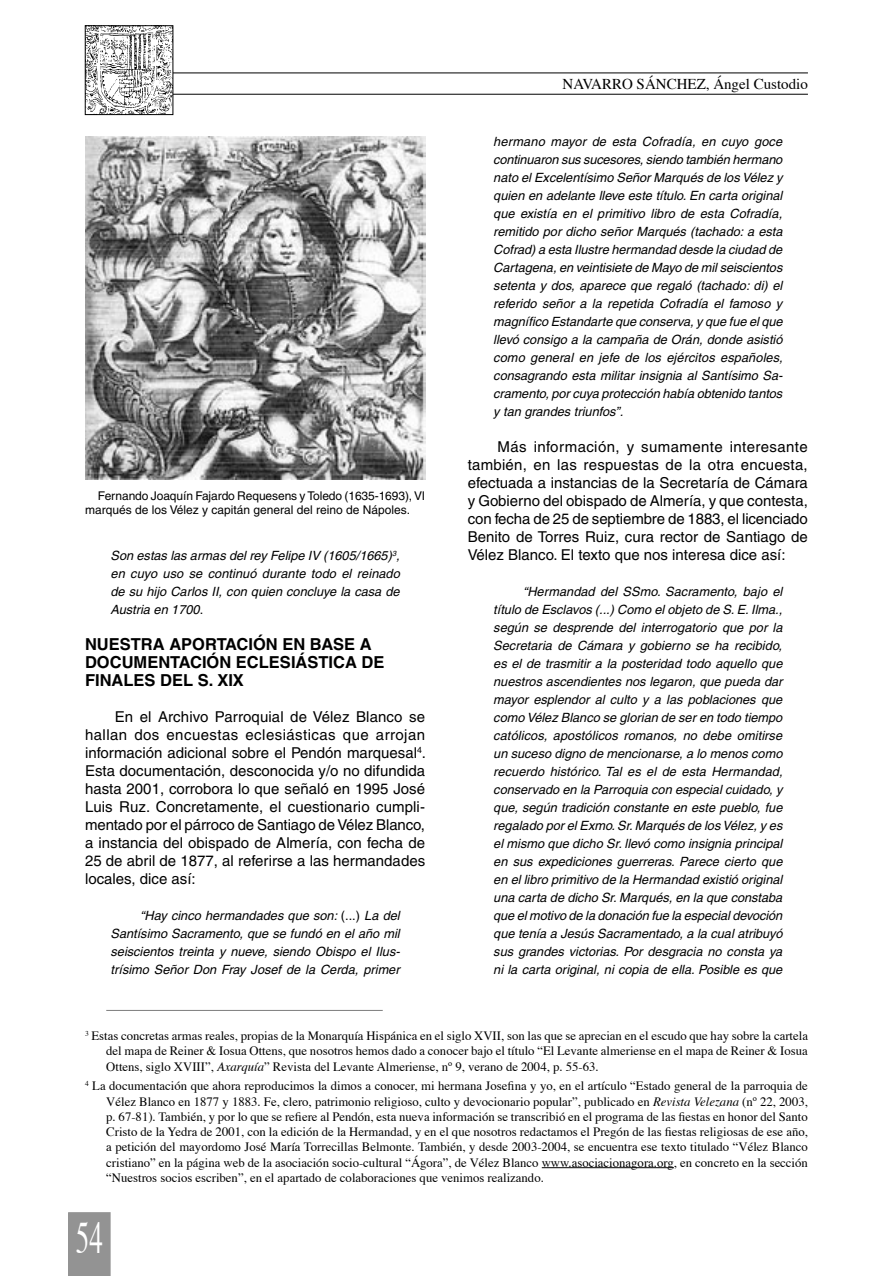
<style>
.page{position:relative;width:893px;height:1276px;background:#fff}
.page>*{position:absolute;margin:0;border:0;box-sizing:border-box;transform-origin:0 0}
.t1{font:45px "Times";color:#fff;scale:.6 1}
.SubtítuloIntr{font:700 16.5px/18px "Helvetica";color:#000}
.Cuerpo_de_texto{font:15px/18px "Helvetica";color:#000;text-align:justify}
.t2{font:15px "Times";color:#000}
.CITA_TEXTUAL{font:italic 12.75px/18px "Helvetica";color:#000;text-align:justify}
.Pie{font:12.75px/15.3px "Times";color:#000;text-align:justify}
.pieprimera{font:12.75px/15.3px "Times";color:#000;text-align:justify}
.piedefoto{font:12px/14.4px "Helvetica";letter-spacing:-.005em;color:#000}
.s1{font-style:normal}
.s2{font-style:italic}
</style>
<div class="page">
<hr style="left:85px;top:73px;width:723px;height:1px;background:#000">
<hr style="left:85px;top:94px;width:723px;height:1px;background:#000">
<img style="left:87px;top:28px;width:84px;height:85px">
<div style="left:85px;top:26px;width:88px;height:89px;border:1px solid #000"></div>
<div style="left:68px;top:1212px;width:43px;height:64px;background:#939393"></div>
<hr style="left:106px;top:1010px;width:277px;height:1px;background:#7c7c7c">
<hr style="left:542px;top:1167px;width:132px;height:1px;background:#000">
<img style="left:85px;top:136px;width:340px;height:343px">
<p class="piedefoto" style="left:85px;top:488px;width:342px;text-indent:13px">Fernando Joaquín Fajardo Requesens y Toledo (1635-1693), VI marqués de los Vélez y capitán general del reino de Nápoles.</p>
<p class="CITA_TEXTUAL" style="left:111px;top:546px;width:291px">Son estas las armas del rey Felipe IV (1605/1665)<sup>3</sup>, en cuyo uso se continuó durante todo el reinado de su hijo Carlos II, con quien concluye la casa de Austria en 1700<span class="s1">.</span></p>
<p class="SubtítuloIntr" style="left:85px;top:635px;width:301px">NUESTRA APORTACIÓN EN BASE A<br>DOCUMENTACIÓN ECLESIÁSTICA DE<br>FINALES DEL S. XIX</p>
<p class="Cuerpo_de_texto" style="left:85px;top:707px;width:343px;text-indent:30px">En el Archivo Parroquial de Vélez Blanco se hallan dos encuestas eclesiásticas que arrojan información adicional sobre el Pendón marquesal<sup>4</sup>.<br>Esta documentación, desconocida y/o no difundida hasta 2001, corrobora lo que señaló en 1995 José Luis Ruz. Concretamente, el cuestionario cumpli&shy;mentado por el párroco de Santiago de Vélez Blanco, a instancia del obispado de Almería, con fecha de 25 de abril de 1877, al referirse a las hermandades locales, dice así:</p>
<p class="CITA_TEXTUAL" style="left:111px;top:906px;width:291px;text-indent:30px">“Hay cinco hermandades que son: <span class="s1">(...)</span> La del Santísimo Sacramento, que se fundó en el año mil seiscientos treinta y nueve, siendo Obispo el Ilus&shy;trísimo Señor Don Fray Josef de la Cerda, primer</p>
<p class="t2" style="left:563px;top:74px;width:247px">NAVARRO SÁNCHEZ, Ángel Custodio</p>
<p class="CITA_TEXTUAL" style="left:493px;top:132px;width:291px">hermano mayor de esta Cofradía, en cuyo goce continuaron sus sucesores, siendo también hermano nato el Excelentísimo Señor Marqués de los Vélez y quien en adelante lleve este título. En carta original que existía en el primitivo libro de esta Cofradía, remitido por dicho señor Marqués (tachado: a esta Cofrad) a esta Ilustre hermandad desde la ciudad de Cartagena, en veintisiete de Mayo de mil seiscientos setenta y dos, aparece que regaló (tachado: di) el referido señor a la repetida Cofradía el famoso y magnífico Estandarte que conserva, y que fue el que llevó consigo a la campaña de Orán, donde asistió como general en jefe de los ejércitos españoles, consagrando esta militar insignia al Santísimo Sa&shy;cramento, por cuya protección había obtenido tantos y tan grandes triunfos”.</p>
<p class="Cuerpo_de_texto" style="left:468px;top:438px;width:342px;text-indent:30px">Más información, y sumamente interesante también, en las respuestas de la otra encuesta, efectuada a instancias de la Secretaría de Cámara y Gobierno del obispado de Almería, y que contesta, con fecha de 25 de septiembre de 1883, el licenciado Benito de Torres Ruiz, cura rector de Santiago de Vélez Blanco. El texto que nos interesa dice así:</p>
<p class="CITA_TEXTUAL" style="left:493px;top:582px;width:291px;text-indent:30px">“Hermandad del SSmo. Sacramento, bajo el título de Esclavos (...) Como el objeto de S. E. Ilma., según se desprende del interrogatorio que por la Secretaria de Cámara y gobierno se ha recibido, es el de trasmitir a la posteridad todo aquello que nuestros ascendientes nos legaron, que pueda dar mayor esplendor al culto y a las poblaciones que como Vélez Blanco se glorian de ser en todo tiempo católicos, apostólicos romanos, no debe omitirse un suceso digno de mencionarse, a lo menos como recuerdo histórico. Tal es el de esta Hermandad, conservado en la Parroquia con especial cuidado, y que, según tradición constante en este pueblo, fue regalado por el Exmo. Sr. Marqués de los Vélez, y es el mismo que dicho Sr. llevó como insignia principal en sus expediciones guerreras. Parece cierto que en el libro primitivo de la Hermandad existió original una carta de dicho Sr. Marqués, en la que constaba que el motivo de la donación fue la especial devoción que tenía a Jesús Sacramentado, a la cual atribuyó sus grandes victorias. Por desgracia no consta ya ni la carta original, ni copia de ella. Posible es que</p>
<p class="pieprimera" style="left:106px;top:1029px;width:703px;text-indent:-21px"><sup>3</sup> Estas concretas armas reales, propias de la Monarquía Hispánica en el siglo XVII, son las que se aprecian en el escudo que hay sobre la cartela del mapa de Reiner &amp; Iosua Ottens, que nosotros hemos dado a conocer bajo el título “El Levante almeriense en el mapa de Reiner &amp; Iosua Ottens, siglo XVIII”, <span class="s2">Axarquía</span>” Revista del Levante Almeriense, nº 9, verano de 2004, p. 55-63.</p>
<p class="Pie" style="left:106px;top:1079px;width:703px;text-indent:-21px"><sup>4</sup> La documentación que ahora reproducimos la dimos a conocer, mi hermana Josefina y yo, en el artículo “Estado general de la parroquia de Vélez Blanco en 1877 y 1883. Fe, clero, patrimonio religioso, culto y devocionario popular”, publicado en <span class="s2">Revista Velezana</span> (nº 22, 2003, p. 67-81). También, y por lo que se refiere al Pendón, esta nueva información se transcribió en el programa de las fiestas en honor del Santo Cristo de la Yedra de 2001, con la edición de la Hermandad, y en el que nosotros redactamos el Pregón de las fiestas religiosas de ese año, a petición del mayordomo José María Torrecillas Belmonte. También, y desde 2003-2004, se encuentra ese texto titulado “Vélez Blanco cristiano” en la página web de la asociación socio-cultural “Ágora”, de Vélez Blanco www.asociacionagora.org, en concreto en la sección “Nuestros socios escriben”, en el apartado de colaboraciones que venimos realizando.</p>
<h1 class="t1" style="left:76px;top:1209px;width:46px">54</h1>
</div>
